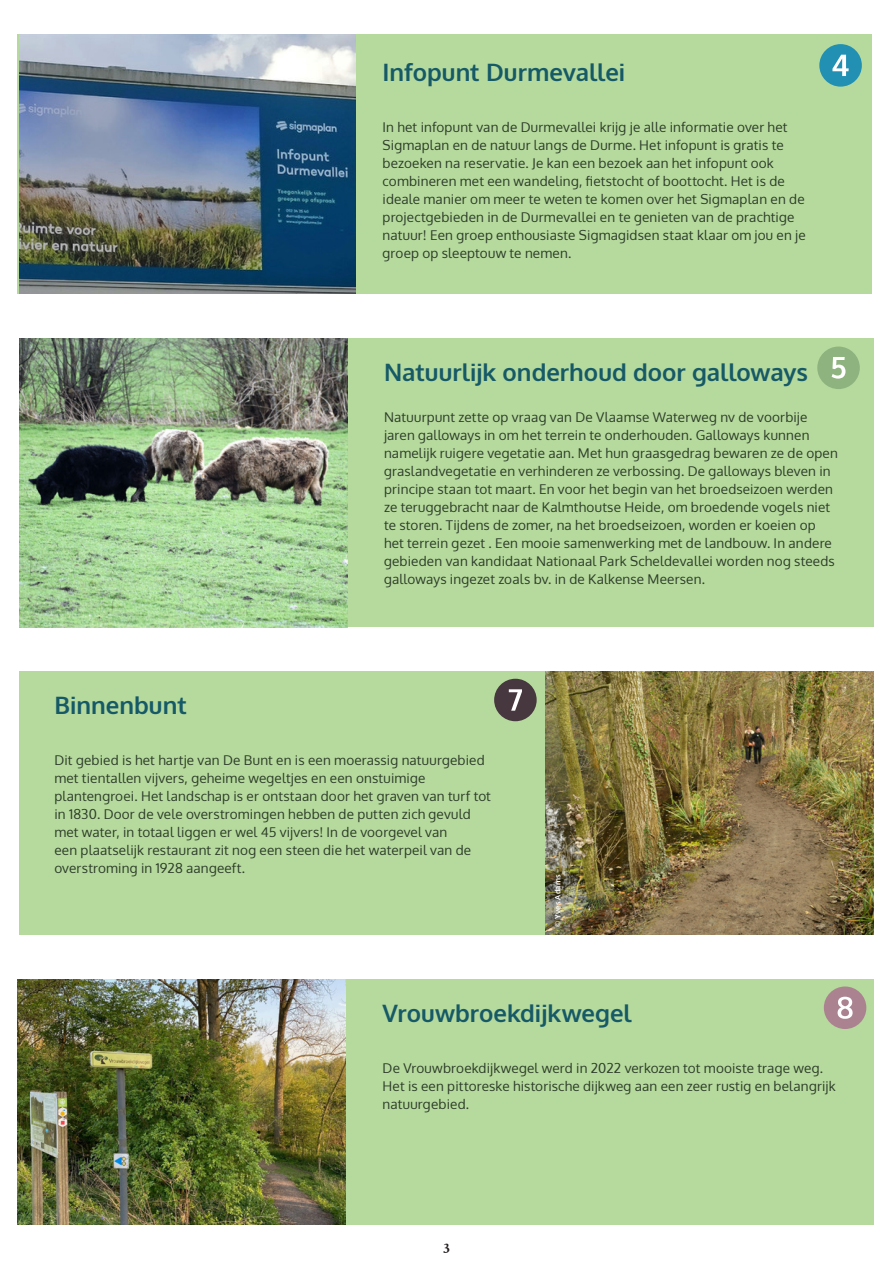
<style>
.page{position:relative;width:893px;height:1263px;background:#fff}
.page>*{position:absolute;margin:0;border:0;box-sizing:border-box;transform-origin:0 0}
.titel{font:700 24px "Oxygen";color:#165967}
.t1{font:700 15px "Crimson Text";color:#231f20}
.brood{font:13.5px/18px "Oxygen";letter-spacing:.015em;color:#2c3c29}
.brood-2{font:700 7.5px "Oxygen";letter-spacing:.025em;color:#fff}
</style>
<div class="page">
<div style="left:19px;top:979px;width:855px;height:245px;background:#b6da9d"></div>
<div style="left:19px;top:671px;width:855px;height:263px;background:#b6da9d"></div>
<img style="left:17px;top:980px;width:328px;height:245px">
<img style="left:546px;top:671px;width:328px;height:263px">
<div style="left:19px;top:338px;width:855px;height:289px;background:#b6da9d"></div>
<img style="left:19px;top:338px;width:329px;height:289px">
<div style="left:17px;top:34px;width:855px;height:259px;background:#b6da9d"></div>
<img style="left:19px;top:34px;width:336px;height:259px">
<div style="left:819px;top:44px;width:43px;height:43px;background:#2290b3;border-radius:50%"></div>
<svg style="left:832px;top:55px;width:17px;height:21px"></svg>
<div style="left:494px;top:679px;width:43px;height:42px;background:#47373f;border-radius:50%"></div>
<svg style="left:509px;top:689px;width:13px;height:22px"></svg>
<div style="left:824px;top:986px;width:42px;height:43px;background:#ab8390;border-radius:50%"></div>
<svg style="left:838px;top:997px;width:15px;height:22px"></svg>
<div style="left:817px;top:347px;width:43px;height:42px;background:#8eb37e;border-radius:50%"></div>
<svg style="left:832px;top:357px;width:13px;height:22px"></svg>
<p class="titel" style="left:383px;top:57px;width:244px">Infopunt Durmevallei</p>
<p class="brood" style="left:383px;top:118px;width:425px">In het infopunt van de Durmevallei krijg je alle informatie over het Sigmaplan en de natuur langs de Durme. Het infopunt is gratis te bezoeken na reservatie. Je kan een bezoek aan het infopunt ook combineren met een wandeling, fietstocht of boottocht. Het is de ideale manier om meer te weten te komen over het Sigmaplan en de projectgebieden in de Durmevallei en te genieten van de prachtige natuur! Een groep enthousiaste Sigmagidsen staat klaar om jou en je groep op sleeptouw te nemen.</p>
<p class="titel" style="left:384px;top:357px;width:425px">Natuurlijk onderhoud door galloways</p>
<p class="titel" style="left:54px;top:690px;width:134px">Binnenbunt</p>
<p class="brood" style="left:384px;top:408px;width:455px">Natuurpunt zette op vraag van De Vlaamse Waterweg nv de voorbije jaren galloways in om het terrein te onderhouden. Galloways kunnen namelijk ruigere vegetatie aan. Met hun graasgedrag bewaren ze de open graslandvegetatie en verhinderen ze verbossing. De galloways bleven in principe staan tot maart. En voor het begin van het broedseizoen werden ze teruggebracht naar de Kalmthoutse Heide, om broedende vogels niet te storen. Tijdens de zomer, na het broedseizoen, worden er koeien op het terrein gezet . Een mooie samenwerking met de landbouw. In andere gebieden van kandidaat Nationaal Park Scheldevallei worden nog steeds galloways ingezet zoals bv. in de Kalkense Meersen.</p>
<p class="brood" style="left:54px;top:751px;width:438px">Dit gebied is het hartje van De Bunt en is een moerassig natuurgebied met tientallen vijvers, geheime wegeltjes en een onstuimige plantengroei. Het landschap is er ontstaan door het graven van turf tot in 1830. Door de vele overstromingen hebben de putten zich gevuld met water, in totaal liggen er wel 45 vijvers! In de voorgevel van<br>een plaatselijk restaurant zit nog een steen die het waterpeil van de overstroming in 1928 aangeeft.</p>
<p class="brood-2" style="left:553px;top:927px;width:54px;rotate:-90deg">© Yves Adams</p>
<p class="titel" style="left:383px;top:998px;width:251px">Vrouwbroekdijkwegel</p>
<p class="brood" style="left:383px;top:1059px;width:454px">De Vrouwbroekdijkwegel werd in 2022 verkozen tot mooiste trage weg.<br>Het is een pittoreske historische dijkweg aan een zeer rustig en belangrijk natuurgebied.</p>
<p class="t1" style="left:443px;top:1237px;width:8px">3</p>
</div>
